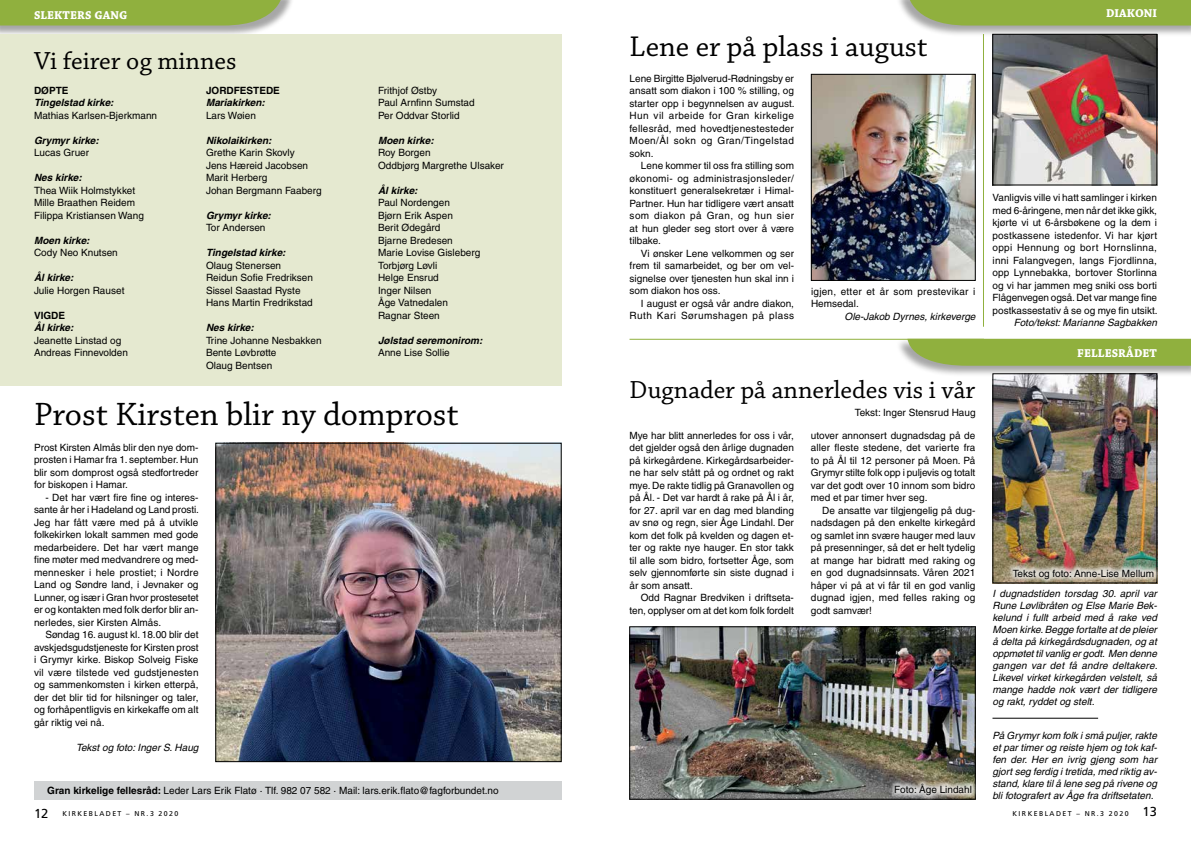
<style>
.page{position:relative;width:1191px;height:842px;background:#fff}
.page>*{position:absolute;margin:0;border:0;box-sizing:border-box;transform-origin:0 0}
.t1{font:34px "Chaparral Pro";color:#000}
.t2{font:30px "Chaparral Pro";color:#000}
.t3{font:26px "Chaparral Pro";color:#000}
.t4{font:700 12px "Chaparral Pro";letter-spacing:.005em;color:#fff}
.t5{font:10px/12.5px "Helvetica LT";color:#000;text-align:justify}
.t6{font:italic 10px/12px "Helvetica LT";color:#000;text-align:justify}
.t7{font:italic 700 10px "Helvetica LT";color:#000}
.t8{font:10px/12.5px "Helvetica LT";letter-spacing:.025em;color:#000}
.t9{font:700 10px "Helvetica LT";color:#000}
.t10{font:7px "Frutiger LT";letter-spacing:.2em;color:#000}
.s1{font-weight:700}
.s2{font-size:13px}
</style>
<div class="page">
<div style="left:896px;top:0;width:295px;height:37px;background:#000;opacity:.35"></div>
<svg style="left:907px;top:0;width:284px;height:26px;background:#93b047"></svg>
<div style="left:0;top:0;width:294px;height:37px;background:#000;opacity:.35"></div>
<svg style="left:0;top:0;width:283px;height:26px;background:#92b047"></svg>
<div style="left:34px;top:781px;width:527px;height:18px;background:#d1d3d4"></div>
<div style="left:0;top:34px;width:561px;height:352px;background:#e5e9d0"></div>
<div style="left:896px;top:338px;width:295px;height:40px;background:#000;opacity:.35"></div>
<svg style="left:907px;top:339px;width:284px;height:27px;background:#92b044"></svg>
<hr style="left:629px;top:339px;width:355px;height:1px;background:#90b03e">
<img style="left:994px;top:375px;width:161px;height:206px">
<div style="left:992px;top:373px;width:165px;height:210px;border:1px solid #000"></div>
<img style="left:631px;top:628px;width:342px;height:169px">
<div style="left:629px;top:626px;width:346px;height:173px;border:1px solid #000"></div>
<div style="left:1006px;top:563px;width:154px;height:22px;background:#fff;opacity:.75"></div>
<div style="left:888px;top:777px;width:90px;height:24px;background:#fff;opacity:.75"></div>
<hr style="left:992px;top:718px;width:106px;height:1px;background:#000">
<img style="left:813px;top:76px;width:160px;height:203px">
<div style="left:811px;top:74px;width:164px;height:207px;border:1px solid #000"></div>
<img style="left:217px;top:445px;width:342px;height:315px">
<div style="left:215px;top:443px;width:346px;height:319px;border:1px solid #000"></div>
<img style="left:994px;top:36px;width:161px;height:147px">
<div style="left:992px;top:34px;width:165px;height:151px;border:1px solid #000"></div>
<hr style="left:983px;top:34px;width:1px;height:293px;background:#90b03e">
<p class="t4" style="left:34px;top:8px;width:95px">SLEKTERS GANG</p>
<p class="t4" style="left:1106px;top:6px;width:52px">DIAKONI</p>
<h3 class="t3" style="left:34px;top:46px;width:204px">Vi feirer og minnes</h3>
<p class="t9" style="left:34px;top:84px;width:36px">DØPTE</p>
<p class="t7" style="left:34px;top:97px;width:81px">Tingelstad kirke:</p>
<p class="t5" style="left:34px;top:109px;width:125px">Mathias Karlsen-Bjerkmann</p>
<p class="t7" style="left:34px;top:134px;width:66px">Grymyr kirke:</p>
<p class="t5" style="left:34px;top:147px;width:57px">Lucas Gruer</p>
<p class="t7" style="left:34px;top:172px;width:49px">Nes kirke:</p>
<p class="t5" style="left:34px;top:184px;width:111px;text-align:left">Thea Wiik Holmstykket<br>Mille Braathen Reidem<br>Filippa Kristiansen Wang</p>
<p class="t7" style="left:34px;top:234px;width:57px">Moen kirke:</p>
<p class="t5" style="left:34px;top:247px;width:85px">Cody Neo Knutsen</p>
<p class="t7" style="left:34px;top:272px;width:41px">Ål kirke:</p>
<p class="t5" style="left:34px;top:284px;width:92px">Julie Horgen Rauset</p>
<p class="t9" style="left:34px;top:309px;width:33px">VIGDE</p>
<p class="t7" style="left:34px;top:322px;width:41px">Ål kirke:</p>
<p class="t5" style="left:34px;top:334px;width:95px">Jeanette Linstad og<br>Andreas Finnevolden</p>
<p class="t9" style="left:206px;top:84px;width:75px">JORDFESTEDE</p>
<p class="t7" style="left:206px;top:97px;width:60px">Mariakirken:</p>
<p class="t5" style="left:206px;top:109px;width:51px">Lars Wøien</p>
<p class="t7" style="left:206px;top:134px;width:67px">Nikolaikirken:</p>
<p class="t5" style="left:206px;top:147px;width:117px;text-align:left">Grethe Karin Skovly<br>Jens Hæreid Jacobsen<br>Marit Herberg<br>Johan Bergmann Faaberg</p>
<p class="t7" style="left:206px;top:209px;width:66px">Grymyr kirke:</p>
<p class="t5" style="left:206px;top:222px;width:61px">Tor Andersen</p>
<p class="t7" style="left:206px;top:247px;width:81px">Tingelstad kirke:</p>
<p class="t5" style="left:206px;top:259px;width:108px;text-align:left">Olaug Stenersen<br>Reidun Sofie Fredriksen<br>Sissel Saastad Ryste<br>Hans Martin Fredrikstad</p>
<p class="t7" style="left:206px;top:322px;width:49px">Nes kirke:</p>
<p class="t5" style="left:206px;top:334px;width:117px;text-align:left">Trine Johanne Nesbakken<br>Bente Løvbrøtte<br>Olaug Bentsen</p>
<p class="t5" style="left:378px;top:84px;width:98px;text-align:left">Frithjof Østby<br>Paul Arnfinn Sumstad<br>Per Oddvar Storlid</p>
<p class="t7" style="left:378px;top:134px;width:57px">Moen kirke:</p>
<p class="t5" style="left:378px;top:147px;width:127px">Roy Borgen<br>Oddbjørg Margrethe Ulsaker</p>
<p class="t7" style="left:378px;top:184px;width:41px">Ål kirke:</p>
<p class="t5" style="left:378px;top:197px;width:104px;text-align:left">Paul Nordengen<br>Bjørn Erik Aspen<br>Berit Ødegård<br>Bjarne Bredesen<br>Marie Lovise Gisleberg<br>Torbjørg Løvli<br>Helge Ensrud<br>Inger Nilsen<br>Åge Vatnedalen<br>Ragnar Steen</p>
<p class="t7" style="left:378px;top:334px;width:106px">Jølstad seremonirom:</p>
<p class="t5" style="left:378px;top:347px;width:73px">Anne Lise Sollie</p>
<h1 class="t1" style="left:34px;top:396px;width:426px">Prost Kirsten blir ny domprost</h1>
<p class="t5" style="left:34px;top:441px;width:166px">Prost Kirsten Almås blir den nye dom&shy;prosten i Hamar fra 1. september. Hun blir som domprost også stedfortreder for biskopen i Hamar.</p>
<p class="t5" style="left:34px;top:491px;width:166px;text-indent:11px">- Det har vært fire fine og interes&shy;sante år her i Hadeland og Land prosti.<br>Jeg har fått være med på å utvikle folkekirken lokalt sammen med gode medarbeidere. Det har vært mange fine møter med medvandrere og med&shy;mennesker i hele prostiet; i Nordre Land og Søndre land, i Jevnaker og Lunner, og især i Gran hvor prostesetet er og kontakten med folk derfor blir an&shy;nerledes, sier Kirsten Almås.</p>
<p class="t5" style="left:34px;top:628px;width:166px;text-indent:11px">Søndag 16. august kl. 18.00 blir det avskjedsgudstjeneste for Kirsten prost i Grymyr kirke. Biskop Solveig Fiske vil være tilstede ved gudstjenesten og sammenkomsten i kirken etterpå, der det blir tid for hilsninger og taler, og forhåpentligvis en kirkekaffe om alt går riktig vei nå.</p>
<p class="t6" style="left:76px;top:741px;width:124px">Tekst og foto: Inger S. Haug</p>
<p class="t5" style="left:47px;top:784px;width:453px"><span class="s1">Gran kirkelige fellesråd:</span> Leder Lars Erik Flatø · Tlf. 982 07 582 · Mail: lars.erik.flato@fagforbundet.no</p>
<h2 class="t2" style="left:629px;top:30px;width:300px">Lene er på plass i august</h2>
<p class="t5" style="left:629px;top:72px;width:166px">Lene Birgitte Bjølverud-Rødningsby er ansatt som diakon i 100 % stilling, og starter opp i begynnelsen av august.<br>Hun vil arbeide for Gran kirkelige fellesråd, med hovedtjenestesteder Moen/Ål sokn og Gran/Tingelstad sokn.</p>
<p class="t5" style="left:629px;top:160px;width:166px;text-indent:11px">Lene kommer til oss fra stilling som økonomi- og administrasjonsleder/ konstituert generalsekretær i Himal-Partner. Hun har tidligere vært ansatt som diakon på Gran, og hun sier at hun gleder seg stort over å være tilbake.</p>
<p class="t5" style="left:629px;top:247px;width:166px;text-indent:11px">Vi ønsker Lene velkommen og ser frem til samarbeidet, og ber om vel&shy;signelse over tjenesten hun skal inn i som diakon hos oss.</p>
<p class="t5" style="left:629px;top:297px;width:166px;text-align:right">I august er også vår andre diakon,<br>Ruth Kari Sørumshagen på plass</p>
<p class="t8" style="left:811px;top:285px;width:166px">igjen, etter et år som prestevikar i<br>Hemsedal.</p>
<p class="t6" style="left:844px;top:310px;width:132px">Ole-Jakob Dyrnes, kirkeverge</p>
<h3 class="t3" style="left:629px;top:376px;width:347px">Dugnader på annerledes vis i vår</h3>
<p class="t5" style="left:855px;top:407px;width:122px">Tekst: Inger Stensrud Haug</p>
<p class="t5" style="left:629px;top:429px;width:166px">Mye har blitt annerledes for oss i vår, det gjelder også den årlige dugnaden på kirkegårdene. Kirkegårdsarbeider&shy;ne har selv stått på og ordnet og rakt mye. De rakte tidlig på Granavollen og på Ål. - Det var hardt å rake på Ål i år, for 27. april var en dag med blanding av snø og regn, sier Åge Lindahl. Der kom det folk på kvelden og dagen et&shy;ter og rakte nye hauger. En stor takk til alle som bidro, fortsetter Åge, som selv gjennomførte sin siste dugnad i år som ansatt.</p>
<p class="t5" style="left:629px;top:591px;width:166px;text-align:right">Odd Ragnar Bredviken i driftseta&shy;ten, opplyser om at det kom folk fordelt</p>
<p class="t5" style="left:811px;top:429px;width:166px">utover annonsert dugnadsdag på de aller fleste stedene, det varierte fra to på Ål til 12 personer på Moen. På Grymyr stilte folk opp i puljevis og totalt var det godt over 10 innom som bidro med et par timer hver seg.</p>
<p class="t5" style="left:811px;top:504px;width:166px;text-indent:11px">De ansatte var tilgjengelig på dug&shy;nadsdagen på den enkelte kirkegård og samlet inn svære hauger med lauv på presenninger, så det er helt tydelig at mange har bidratt med raking og en god dugnadsinnsats. Våren 2021 håper vi på at vi får til en god vanlig dugnad igjen, med felles raking og godt samvær!</p>
<p class="t5" style="left:894px;top:783px;width:79px">Foto: Åge Lindahl</p>
<p class="t5" style="left:992px;top:191px;width:167px">Vanligvis ville vi hatt samlinger i kirken med 6-åringene, men når det ikke gikk, kjørte vi ut 6-årsbøkene og la dem i postkassene istedenfor. Vi har kjørt oppi Hennung og bort Hornslinna, inni Falangvegen, langs Fjordlinna, opp Lynnebakka, bortover Storlinna og vi har jammen meg sniki oss borti Flågenvegen også. Det var mange fine postkassestativ å se og mye fin utsikt.</p>
<p class="t6" style="left:1014px;top:317px;width:145px">Foto/tekst: Marianne Sagbakken</p>
<p class="t4" style="left:1077px;top:346px;width:81px">FELLESRÅDET</p>
<p class="t5" style="left:1012px;top:567px;width:143px">Tekst og foto: Anne-Lise Mellum</p>
<p class="t6" style="left:992px;top:588px;width:166px">I dugnadstiden torsdag 30. april var Rune Løvlibråten og Else Marie Bek&shy;kelund i fullt arbeid med å rake ved Moen kirke. Begge fortalte at de pleier å delta på kirkegårdsdugnaden, og at oppmøtet til vanlig er godt. Men denne gangen var det få andre deltakere.<br>Likevel virket kirkegården velstelt, så mange hadde nok vært der tidligere og rakt, ryddet og stelt.</p>
<p class="t6" style="left:992px;top:730px;width:166px">På Grymyr kom folk i små puljer, rakte et par timer og reiste hjem og tok kaf&shy;fen der. Her en ivrig gjeng som har gjort seg ferdig i tretida, med riktig av&shy;stand, klare til å lene seg på rivene og bli fotografert av Åge fra driftsetaten.</p>
<p class="t10" style="left:34px;top:809px;width:146px"><span class="s2">12</span> KIRKEBLADET – NR.3 2020</p>
<p class="t10" style="left:1012px;top:809px;width:146px">KIRKEBLADET – NR.3 2020 <span class="s2">13</span></p>
</div>
